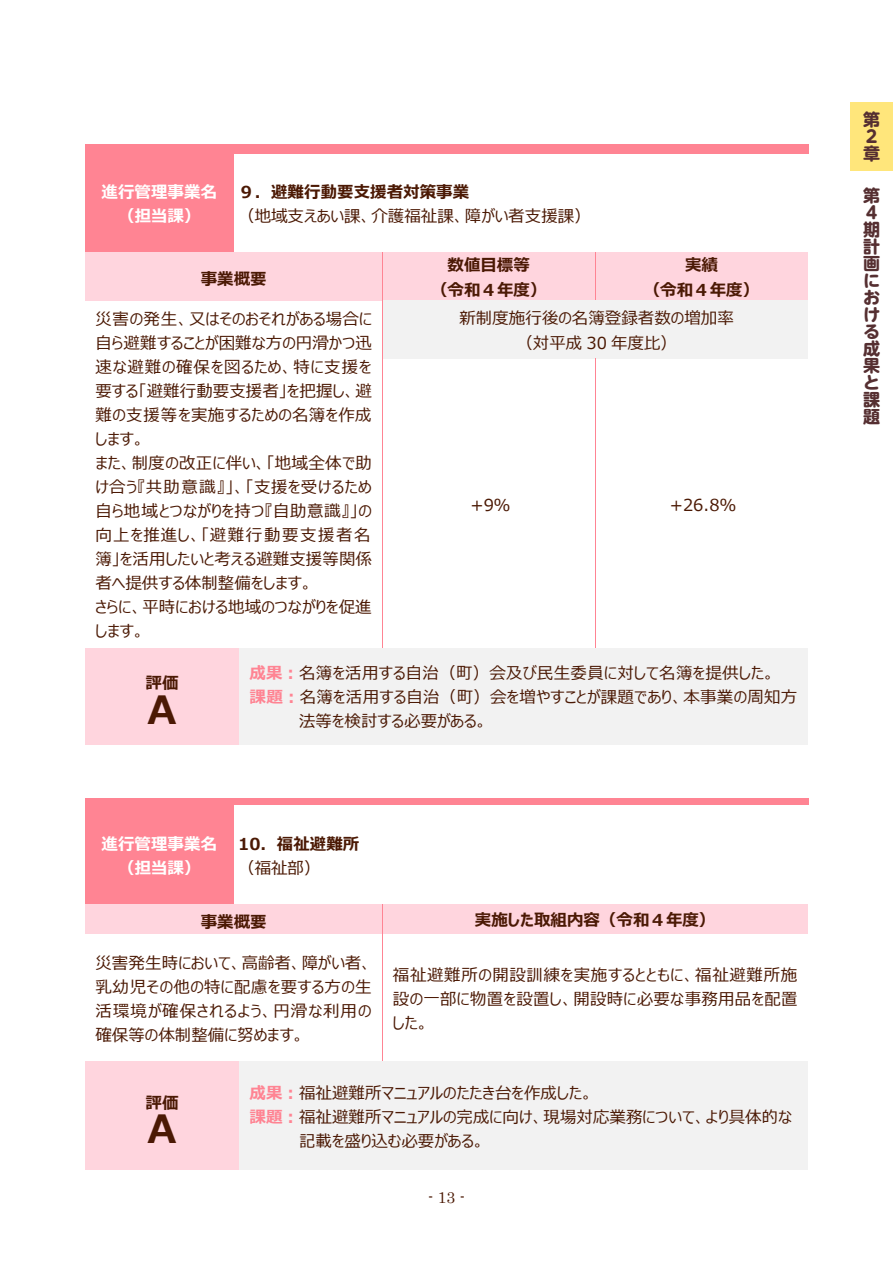
<style>
.page{position:relative;width:893px;height:1263px;background:#fff}
.page>*{position:absolute;margin:0;border:0;box-sizing:border-box;transform-origin:0 0}
.t1{font:700 39px "Meiryo UI";color:#4b1904}
.t2{font:700 16.95px/17px "UD Shin M Go Pr 6 N";color:#552f31}
.t3{font:16.5px/24px "Meiryo UI";letter-spacing:.005em;color:#4b1904;text-align:justify}
.t4{font:700 16.5px/24px "Meiryo UI";color:#4b1904;text-align:center}
.t5{font:700 16.5px/24px "Meiryo UI";color:#fff;text-align:center}
.t6{font:15.75px "Century";color:#4b1904}
.s1{font-weight:700;color:#ff8493}
</style>
<div class="page">
<div style="left:85px;top:153px;width:149px;height:99px;background:#ff8493"></div>
<div style="left:85px;top:144px;width:723px;height:9px;background:#ff8493"></div>
<div style="left:85px;top:252px;width:297px;height:48px;background:#ffd5de"></div>
<div style="left:383px;top:252px;width:212px;height:48px;background:#ffd5de"></div>
<div style="left:595px;top:252px;width:213px;height:48px;background:#ffd5de"></div>
<hr style="left:382px;top:252px;width:1px;height:48px;background:#ff8493">
<hr style="left:595px;top:252px;width:1px;height:48px;background:#ff8493">
<div style="left:383px;top:300px;width:425px;height:58px;background:#f2f2f2"></div>
<hr style="left:382px;top:300px;width:1px;height:58px;background:#ff8493">
<hr style="left:382px;top:359px;width:1px;height:289px;background:#ff8493">
<hr style="left:595px;top:359px;width:1px;height:289px;background:#ff8493">
<div style="left:85px;top:648px;width:154px;height:96px;background:#ffd5de"></div>
<div style="left:239px;top:648px;width:569px;height:96px;background:#f2f2f2"></div>
<div style="left:85px;top:805px;width:149px;height:99px;background:#ff8493"></div>
<div style="left:85px;top:798px;width:723px;height:7px;background:#ff8493"></div>
<div style="left:85px;top:904px;width:297px;height:30px;background:#ffd5de"></div>
<div style="left:383px;top:904px;width:425px;height:30px;background:#ffd5de"></div>
<hr style="left:382px;top:904px;width:1px;height:30px;background:#ff8493">
<hr style="left:382px;top:934px;width:1px;height:127px;background:#ff8493">
<div style="left:85px;top:1061px;width:154px;height:108px;background:#ffd5de"></div>
<div style="left:239px;top:1061px;width:569px;height:108px;background:#f2f2f2"></div>
<div style="left:850px;top:102px;width:43px;height:68px;background:#ffe67b"></div>
<p class="t5" style="left:102px;top:181px;width:117px">進⾏管理事業名（担当課）</p>
<p class="t4" style="left:238px;top:181px;width:232px">９．避難⾏動要⽀援者対策事業</p>
<p class="t3" style="left:238px;top:205px;width:354px">（地域⽀えあい課、介護福祉課、障がい者⽀援課）</p>
<p class="t4" style="left:201px;top:268px;width:67px">事業概要</p>
<p class="t4" style="left:431px;top:254px;width:117px">数値⽬標等<br>（令和４年度）</p>
<p class="t4" style="left:644px;top:254px;width:117px">実績<br>（令和４年度）</p>
<p class="t3" style="left:95px;top:308px;width:278px;text-align:left">災害の発⽣、⼜はそのおそれがある場合に⾃ら避難することが困難な⽅の円滑かつ迅速な避難の確保を図るため、特に⽀援を要する「避難⾏動要⽀援者」を把握し、避難の⽀援等を実施するための名簿を作成します。<br>また、制度の改正に伴い、「地域全体で助け合う『共助意識』」、「⽀援を受けるため⾃ら地域とつながりを持つ『⾃助意識』」の向上を推進し、「避難⾏動要⽀援者名簿」を活⽤したいと考える避難⽀援等関係者へ提供する体制整備をします。<br>さらに、平時における地域のつながりを促進します。</p>
<p class="t3" style="left:459px;top:307px;width:276px;text-align:center">新制度施⾏後の名簿登録者数の増加率（対平成 30 年度⽐）</p>
<p class="t3" style="left:470px;top:494px;width:42px">+9％</p>
<p class="t3" style="left:670px;top:494px;width:68px">+26.8%</p>
<p class="t4" style="left:146px;top:672px;width:34px">評価</p>
<h1 class="t1" style="left:143px;top:682px;width:40px">Ａ</h1>
<p class="t3" style="left:250px;top:662px;width:527px"><span class="s1">成果︓</span>名簿を活⽤する⾃治（町）会及び⺠⽣委員に対して名簿を提供した。</p>
<p class="t3" style="left:250px;top:686px;width:549px"><span class="s1">課題︓</span>名簿を活⽤する⾃治（町）会を増やすことが課題であり、本事業の周知⽅</p>
<p class="t3" style="left:299px;top:710px;width:190px">法等を検討する必要がある。</p>
<p class="t5" style="left:102px;top:832px;width:117px">進⾏管理事業名（担当課）</p>
<p class="t4" style="left:238px;top:832px;width:123px">10．福祉避難所</p>
<p class="t3" style="left:238px;top:856px;width:84px">（福祉部）</p>
<p class="t4" style="left:201px;top:911px;width:67px">事業概要</p>
<p class="t4" style="left:475px;top:909px;width:242px">実施した取組内容（令和４年度）</p>
<p class="t3" style="left:95px;top:952px;width:278px">災害発⽣時において、⾼齢者、障がい者、乳幼児その他の特に配慮を要する⽅の⽣活環境が確保されるよう、円滑な利⽤の確保等の体制整備に努めます。</p>
<p class="t3" style="left:393px;top:964px;width:406px">福祉避難所の開設訓練を実施するとともに、福祉避難所施設の⼀部に物置を設置し、開設時に必要な事務⽤品を配置した。</p>
<p class="t4" style="left:146px;top:1091px;width:34px">評価</p>
<h1 class="t1" style="left:143px;top:1101px;width:40px">Ａ</h1>
<p class="t3" style="left:250px;top:1081px;width:345px"><span class="s1">成果︓</span>福祉避難所マニュアルのたたき台を作成した。</p>
<p class="t3" style="left:250px;top:1105px;width:544px"><span class="s1">課題︓</span>福祉避難所マニュアルの完成に向け、現場対応業務について、より具体的な</p>
<p class="t3" style="left:299px;top:1129px;width:187px">記載を盛り込む必要がある。</p>
<p class="t6" style="left:428px;top:1184px;width:38px">- 13 -</p>
<p class="t2" style="left:863px;top:109px;width:18px">第<br>２章</p>
<p class="t2" style="left:863px;top:186px;width:18px">第<br>４期計画における成果と課題</p>
</div>
